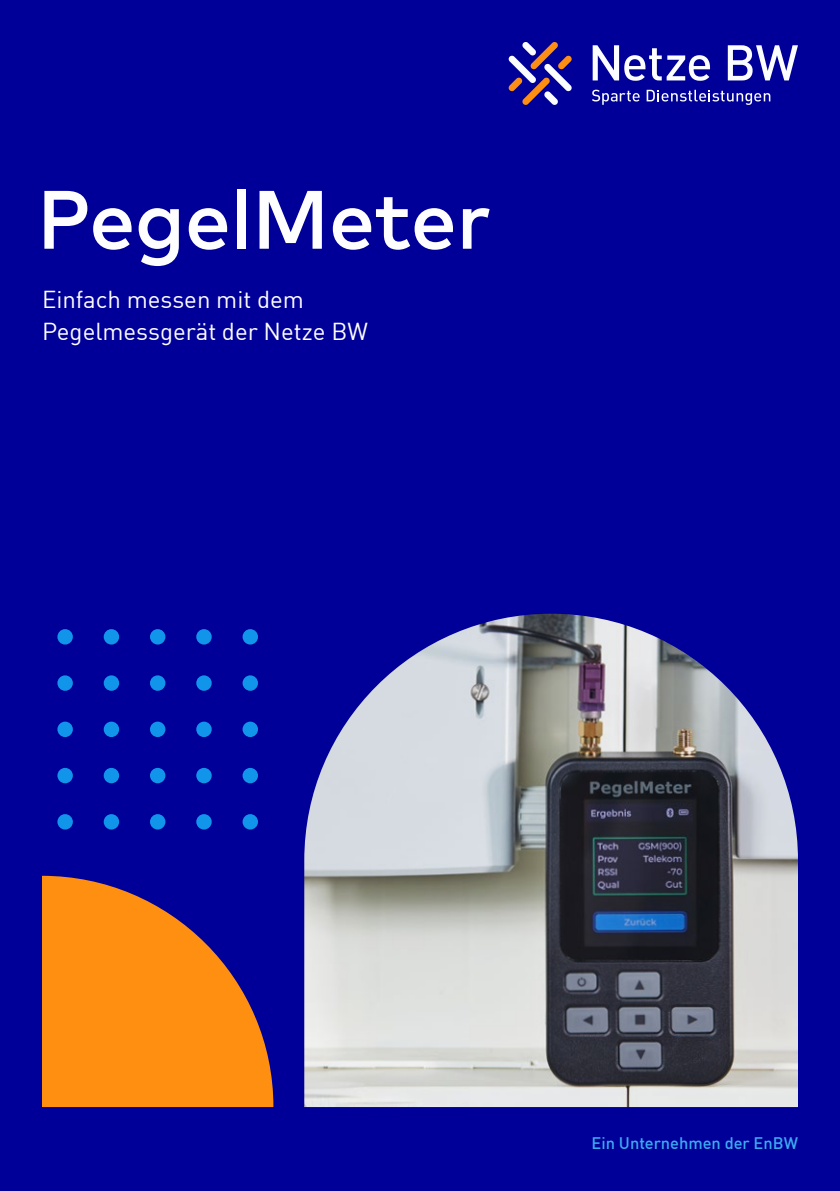
<style>
.page{position:relative;width:840px;height:1191px;background:#fff}
.page>*{position:absolute;margin:0;border:0;box-sizing:border-box;transform-origin:0 0}
.t1{font:500 82.6px "Mark OT";letter-spacing:-.01em;color:#fefefe}
.t2{font:24px/32px "En BWDIN Pro";color:#fefefe}
.t3{font:500 16.4px "En BWDIN Pro";color:#3caaf0}
</style>
<div class="page">
<div style="left:0;top:0;width:839px;height:1191px;background:#009"></div>
<div style="left:57px;top:629px;width:16px;height:15px;background:#1195eb;border-radius:50%"></div>
<div style="left:104px;top:629px;width:15px;height:15px;background:#1195eb;border-radius:50%"></div>
<div style="left:150px;top:629px;width:15px;height:15px;background:#1195eb;border-radius:50%"></div>
<div style="left:196px;top:629px;width:15px;height:15px;background:#1195eb;border-radius:50%"></div>
<div style="left:242px;top:629px;width:16px;height:15px;background:#1195eb;border-radius:50%"></div>
<div style="left:57px;top:675px;width:16px;height:16px;background:#1195eb;border-radius:50%"></div>
<div style="left:104px;top:675px;width:15px;height:16px;background:#1195eb;border-radius:50%"></div>
<div style="left:150px;top:675px;width:15px;height:16px;background:#1195eb;border-radius:50%"></div>
<div style="left:196px;top:675px;width:15px;height:16px;background:#1195eb;border-radius:50%"></div>
<div style="left:242px;top:675px;width:16px;height:16px;background:#1195eb;border-radius:50%"></div>
<div style="left:57px;top:721px;width:16px;height:16px;background:#1195eb;border-radius:50%"></div>
<div style="left:104px;top:721px;width:15px;height:16px;background:#1195eb;border-radius:50%"></div>
<div style="left:150px;top:721px;width:15px;height:16px;background:#1195eb;border-radius:50%"></div>
<div style="left:196px;top:721px;width:15px;height:16px;background:#1195eb;border-radius:50%"></div>
<div style="left:242px;top:721px;width:16px;height:16px;background:#1195eb;border-radius:50%"></div>
<div style="left:57px;top:768px;width:16px;height:15px;background:#1195eb;border-radius:50%"></div>
<div style="left:104px;top:768px;width:15px;height:15px;background:#1195eb;border-radius:50%"></div>
<div style="left:150px;top:768px;width:15px;height:15px;background:#1195eb;border-radius:50%"></div>
<div style="left:196px;top:768px;width:15px;height:15px;background:#1195eb;border-radius:50%"></div>
<div style="left:242px;top:768px;width:16px;height:15px;background:#1195eb;border-radius:50%"></div>
<div style="left:57px;top:814px;width:16px;height:15px;background:#1195eb;border-radius:50%"></div>
<div style="left:104px;top:814px;width:15px;height:15px;background:#1195eb;border-radius:50%"></div>
<div style="left:150px;top:814px;width:15px;height:15px;background:#1195eb;border-radius:50%"></div>
<div style="left:196px;top:814px;width:15px;height:15px;background:#1195eb;border-radius:50%"></div>
<div style="left:242px;top:814px;width:16px;height:15px;background:#1195eb;border-radius:50%"></div>
<img style="left:304px;top:613px;width:493px;height:494px">
<svg style="left:42px;top:875px;width:231px;height:232px;fill:#fe8f11"></svg>
<svg style="left:592px;top:45px;width:26px;height:35px"></svg>
<svg style="left:727px;top:45px;width:70px;height:35px"></svg>
<svg style="left:624px;top:48px;width:85px;height:33px"></svg>
<svg style="left:592px;top:90px;width:47px;height:15px"></svg>
<svg style="left:646px;top:90px;width:124px;height:15px"></svg>
<svg style="left:508px;top:42px;width:63px;height:63px"></svg>
<h1 class="t1" style="left:37px;top:167px;width:456px">PegelMeter</h1>
<p class="t2" style="left:42px;top:281px;width:327px">Einfach messen mit dem<br>Pegelmessgerät der Netze BW</p>
<p class="t3" style="left:591px;top:1129px;width:208px">Ein Unternehmen der EnBW</p>
</div>
